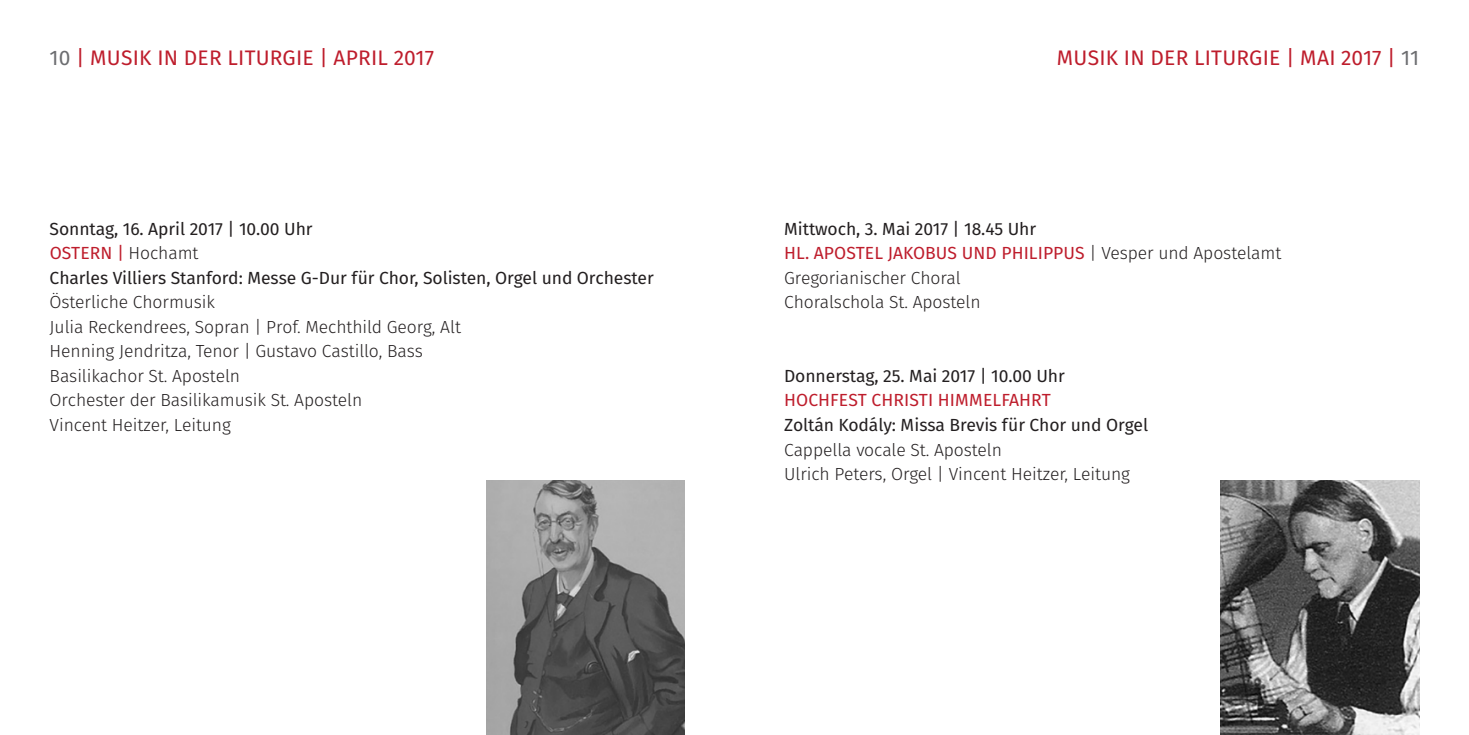
<style>
.page{position:relative;width:1469px;height:735px;background:#fff}
.page>*{position:absolute;margin:0;border:0;box-sizing:border-box;transform-origin:0 0}
.t1{font:21px "Fira Sans";letter-spacing:.01em;color:#be1d2c}
.t2{font:300 17.5px/24.5px "Fira Sans";letter-spacing:-.005em;color:#231f20}
.t3{font:17.5px/24.5px "Fira Sans";letter-spacing:-.005em;color:#231f20}
.t4{font:17.5px "Fira Sans";letter-spacing:.005em;color:#be1d2c}
.s1{color:#6c6d70}
.s2{color:#be1d2c}
.s3{font-weight:300}
.s4{font-weight:400}
.s5{font-weight:400;color:#be1d2c}
</style>
<div class="page">
<img style="left:1220px;top:480px;width:199px;height:254px">
<img style="left:486px;top:480px;width:199px;height:254px">
<p class="t1" style="left:50px;top:43px;width:386px"><span class="s1">10</span> | MUSIK IN DER LITURGIE | APRIL 2017</p>
<p class="t1" style="left:1056px;top:43px;width:364px">MUSIK IN DER LITURGIE | MAI 2017 | <span class="s1">11</span></p>
<p class="t3" style="left:50px;top:216px;width:606px">Sonntag, 16. April 2017 | 10.00 Uhr<br><span class="s2">OSTERN |</span> <span class="s3">Hochamt<br></span>Charles Villiers Stanford: Messe G-Dur für Chor, Solisten, Orgel und Orchester</p>
<p class="t2" style="left:50px;top:290px;width:413px">Österliche Chormusik<br>Julia Reckendrees, Sopran | Prof. Mechthild Georg, Alt Henning Jendritza, Tenor | Gustavo Castillo, Bass Basilikachor St. Aposteln<br>Orchester der Basilikamusik St. Aposteln<br>Vincent Heitzer, Leitung</p>
<p class="t2" style="left:784px;top:216px;width:499px"><span class="s4">Mittwoch, 3. Mai 2017 | 18.45 Uhr<br></span><span class="s5">HL. APOSTEL JAKOBUS UND PHILIPPUS</span> | Vesper und Apostelamt Gregorianischer Choral<br>Choralschola St. Aposteln</p>
<p class="t3" style="left:784px;top:363px;width:282px">Donnerstag, 25. Mai 2017 | 10.00 Uhr</p>
<p class="t4" style="left:784px;top:388px;width:268px">HOCHFEST CHRISTI HIMMELFAHRT</p>
<p class="t3" style="left:784px;top:412px;width:365px">Zoltán Kodály: Missa Brevis für Chor und Orgel</p>
<p class="t2" style="left:784px;top:437px;width:347px">Cappella vocale St. Aposteln<br>Ulrich Peters, Orgel | Vincent Heitzer, Leitung</p>
</div>
